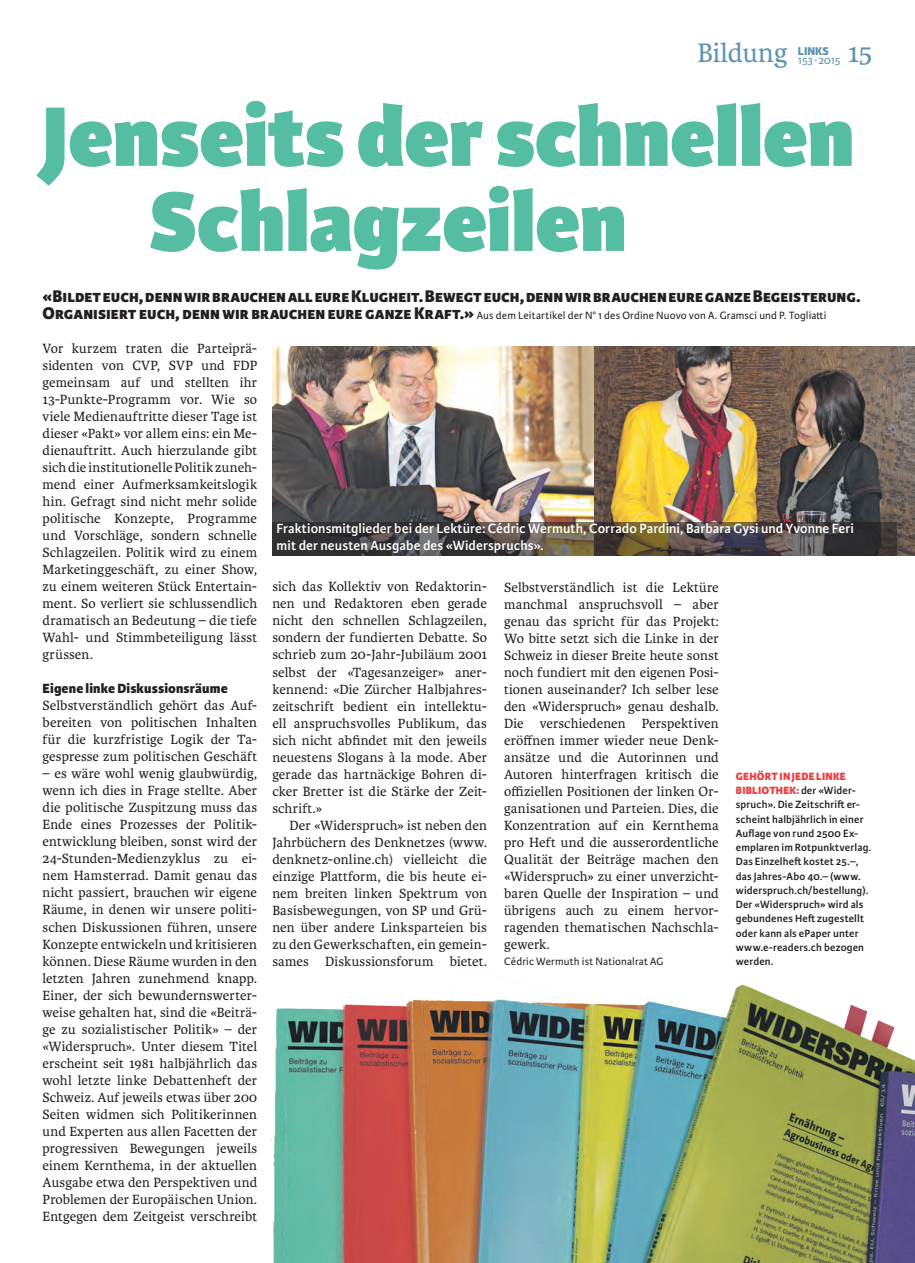
<style>
.page{position:relative;width:915px;height:1263px;background:#fff}
.page>*{position:absolute;margin:0;border:0;box-sizing:border-box;transform-origin:0 0}
.t1{font:800 90px/85.1px "Karmina Sans";letter-spacing:-.005em;color:#55bda1}
.t2{font:28.5px "Karmina";color:#5e93b0}
.t3{font:800 18px "Karmina Sans";letter-spacing:.005em;color:#231f20}
.t4{font:14.25px/17px "Karmina";letter-spacing:.01em;color:#231f20;text-align:justify}
.t5{font:600 14.25px/17px "Karmina Sans";letter-spacing:.005em;color:#fff}
.t6{font:800 14.25px "Karmina Sans";letter-spacing:.01em;color:#231f20}
.t7{font:12px "Karmina Sans";letter-spacing:-.015em;color:#5e93b0}
.t8{font:800 12px "Karmina Sans";color:#5e93b0}
.t9{font:600 11.25px/14.2px "Karmina Sans";letter-spacing:.01em;color:#231f20}
.t10{font:11.25px "Karmina Sans";letter-spacing:.01em;color:#231f20}
.s1{font-weight:800;font-size:18px}
.s2{font-weight:800;color:#ee3a3e}
</style>
<div class="page">
<img style="left:270px;top:978px;width:644px;height:285px">
<img style="left:272px;top:346px;width:642px;height:210px">
<svg style="left:272px;top:522px;width:624px;height:34px"></svg>
<h2 class="t2" style="left:697px;top:37px;width:91px">Bildung</h2>
<p class="t8" style="left:797px;top:44px;width:32px">LINKS</p>
<p class="t7" style="left:797px;top:53px;width:44px">153 ∙ 2015</p>
<h2 class="t2" style="left:847px;top:37px;width:26px">15</h2>
<h1 class="t1" style="left:149px;top:98px;width:706px;text-indent:-106px">Jenseits der schnellen<br>Schlagzeilen</h1>
<p class="t3" style="left:43px;top:286px;width:819px">«Bildet euch, denn wir brauchen all eure Klugheit. Bewegt euch, denn wir brauchen eure ganze Begeisterung.</p>
<p class="t10" style="left:43px;top:309px;width:785px"><span class="s1">Organisiert euch, denn wir brauchen eure ganze Kraft.»</span> Aus dem Leitartikel der N° 1 des Ordine Nuovo von A. Gramsci und P. Togliatti</p>
<p class="t4" style="left:43px;top:340px;width:216px">Vor kurzem traten die Parteiprä&shy;sidenten von CVP, SVP und FDP gemeinsam auf und stellten ihr 13-Punkte-Programm vor. Wie so viele Medienauftritte dieser Tage ist dieser «Pakt» vor allem eins: ein Me&shy;dienauftritt. Auch hierzulande gibt sich die institutionelle Politik zuneh&shy;mend einer Aufmerksamkeitslogik hin. Gefragt sind nicht mehr solide politische Konzepte, Programme und Vorschläge, sondern schnelle Schlagzeilen. Politik wird zu einem Marketinggeschäft, zu einer Show, zu einem weiteren Stück Entertain&shy;ment. So verliert sie schlussendlich dramatisch an Bedeutung – die tiefe Wahl- und Stimmbeteiligung lässt grüssen.</p>
<p class="t6" style="left:43px;top:680px;width:187px">Eigene linke Diskussionsräume</p>
<p class="t4" style="left:43px;top:697px;width:216px">Selbstverständlich gehört das Auf&shy;bereiten von politischen Inhalten für die kurzfristige Logik der Ta&shy;gespresse zum politischen Geschäft</p>
<p class="t4" style="left:43px;top:765px;width:216px">– es wäre wohl wenig glaubwürdig, wenn ich dies in Frage stellte. Aber die politische Zuspitzung muss das Ende eines Prozesses der Politik&shy;entwicklung bleiben, sonst wird der 24-Stunden-Medienzyklus zu ei&shy;nem Hamsterrad. Damit genau das nicht passiert, brauchen wir eigene Räume, in denen wir unsere politi&shy;schen Diskussionen führen, unsere Konzepte entwickeln und kritisieren können. Diese Räume wurden in den letzten Jahren zunehmend knapp.<br>Einer, der sich bewundernswerter&shy;weise gehalten hat, sind die «Beiträ&shy;ge zu sozialistischer Politik» – der «Widerspruch». Unter diesem Titel erscheint seit 1981 halbjährlich das wohl letzte linke Debattenheft der Schweiz. Auf jeweils etwas über 200<br>Seiten widmen sich Politikerinnen und Experten aus allen Facetten der progressiven Bewegungen jeweils einem Kernthema, in der aktuellen Ausgabe etwa den Perspektiven und Problemen der Europäischen Union.<br>Entgegen dem Zeitgeist verschreibt</p>
<p class="t5" style="left:276px;top:520px;width:578px">Fraktionsmitglieder bei der Lektüre: Cédric Wermuth, Corrado Pardini, Barbara Gysi und Yvonne Feri mit der neusten Ausgabe des «Widerspruchs».</p>
<p class="t4" style="left:272px;top:578px;width:216px">sich das Kollektiv von Redaktorin&shy;nen und Redaktoren eben gerade nicht den schnellen Schlagzeilen, sondern der fundierten Debatte. So schrieb zum 20-Jahr-Jubiläum 2001 selbst der «Tagesanzeiger» aner&shy;kennend: «Die Zürcher Halbjahres&shy;zeitschrift bedient ein intellektu&shy;ell anspruchsvolles Publikum, das sich nicht abfindet mit den jeweils neuestens Slogans à la mode. Aber gerade das hartnäckige Bohren di&shy;cker Bretter ist die Stärke der Zeit&shy;schrift.»</p>
<p class="t4" style="left:272px;top:817px;width:216px;text-indent:17px">Der «Widerspruch» ist neben den Jahrbüchern des Denknetzes (www. denknetz-online.ch) vielleicht die einzige Plattform, die bis heute ei&shy;nem breiten linken Spektrum von Basisbewegungen, von SP und Grü&shy;nen über andere Linksparteien bis zu den Gewerkschaften, ein gemein&shy;sames Diskussionsforum bietet.</p>
<p class="t4" style="left:504px;top:579px;width:216px">Selbstverständlich ist die Lektüre manchmal anspruchsvoll – aber genau das spricht für das Projekt:<br>Wo bitte setzt sich die Linke in der Schweiz in dieser Breite heute sonst noch fundiert mit den eigenen Posi&shy;tionen auseinander? Ich selber lese den «Widerspruch» genau deshalb.<br>Die verschiedenen Perspektiven eröffnen immer wieder neue Denk&shy;ansätze und die Autorinnen und Autoren hinterfragen kritisch die offiziellen Positionen der linken Or&shy;ganisationen und Parteien. Dies, die Konzentration auf ein Kernthema pro Heft und die ausserordentliche Qualität der Beiträge machen den «Widerspruch» zu einer unverzicht&shy;baren Quelle der Inspiration – und übrigens auch zu einem hervor&shy;ragenden thematischen Nachschla&shy;gewerk.</p>
<p class="t10" style="left:504px;top:955px;width:161px">Cédric Wermuth ist Nationalrat AG</p>
<p class="t9" style="left:735px;top:769px;width:137px"><span class="s2">GEHÖRT IN JEDE LINKE<br>BIBLIOTHEK:</span> der «Wider&shy;spruch». Die Zeitschrift er&shy;scheint halbjährlich in einer<br>Auflage von rund 2500 Ex&shy;emplaren im Rotpunktverlag.<br>Das Einzelheft kostet 25.–, das Jahres-Abo 40.– (www. widerspruch.ch/bestellung).<br>Der «Widerspruch» wird als gebundenes Heft zugestellt oder kann als ePaper unter www.e-readers.ch bezogen werden.</p>
</div>
